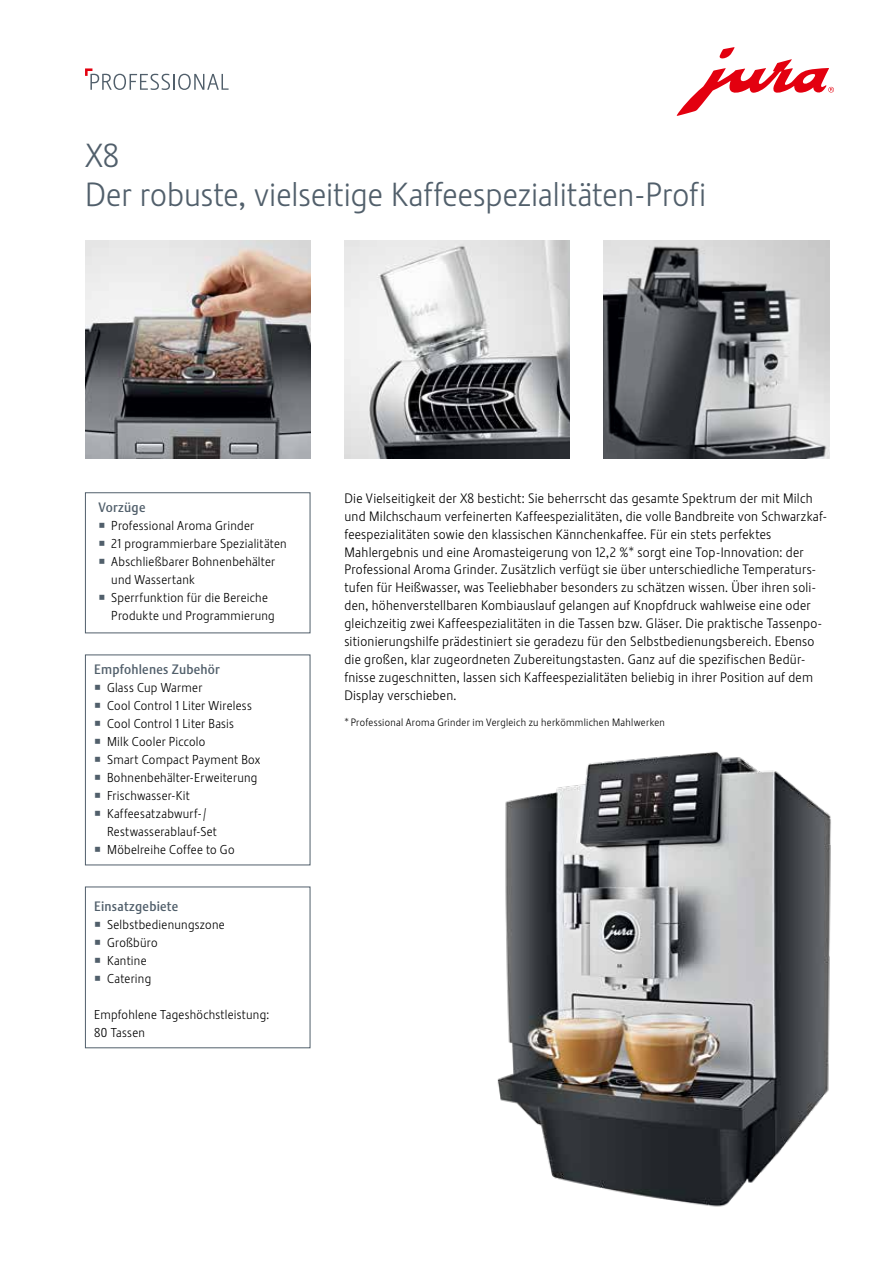
<style>
.page{position:relative;width:893px;height:1263px;background:#fff}
.page>*{position:absolute;margin:0;border:0;box-sizing:border-box;transform-origin:0 0}
.t1{font:33px/39px "Stalemate Pro 2 J Light";color:#515f6b}
.t2{font:13.5px/18px "Stalemate Pro 2 J Light";letter-spacing:.02em;color:#000}
.t3{font:13.5px "Stalemate Pro 2 J Medium";letter-spacing:.02em;color:#515f6b}
.t4{font:12.75px/18px "Stalemate Pro 2 J Light";letter-spacing:.02em;color:#000}
.t5{font:10.5px "Stalemate Pro 2 J Light";letter-spacing:.025em;color:#000}
</style>
<div class="page">
<svg style="left:677px;top:47px;width:157px;height:69px"></svg>
<svg style="left:85px;top:68px;width:144px;height:22px"></svg>
<img style="left:497px;top:752px;width:334px;height:455px">
<img style="left:344px;top:240px;width:226px;height:218px">
<img style="left:85px;top:241px;width:225px;height:217px">
<img style="left:604px;top:241px;width:225px;height:217px">
<div style="left:85px;top:492px;width:225px;height:141px;border:1px solid #515f6b"></div>
<div style="left:85px;top:886px;width:225px;height:162px;border:1px solid #515f6b"></div>
<h1 class="t1" style="left:85px;top:136px;width:623px">X8<br>Der robuste, vielseitige Kaffeespezialitäten-Profi</h1>
<p class="t3" style="left:99px;top:499px;width:48px">Vorzüge</p>
<p class="t4" style="left:111px;top:516px;width:177px">Professional Aroma Grinder<br>21 programmierbare Spezialitäten<br>Abschließbarer Bohnenbehälter und Wassertank<br>Sperrfunktion für die Bereiche<br>Produkte und Programmierung</p>
<p class="t3" style="left:94px;top:661px;width:127px">Empfohlenes Zubehör</p>
<p class="t4" style="left:107px;top:678px;width:155px">Glass Cup Warmer<br>Cool Control 1 Liter Wireless<br>Cool Control 1 Liter Basis<br>Milk Cooler Piccolo<br>Smart Compact Payment Box<br>Bohnenbehälter-Erweiterung<br>Frischwasser-Kit<br>Kaffeesatzabwurf-/<br>Restwasserablauf-Set<br>Möbelreihe Coffee to Go</p>
<p class="t3" style="left:94px;top:898px;width:85px">Einsatzgebiete</p>
<p class="t4" style="left:107px;top:915px;width:119px">Selbstbedienungszone<br>Großbüro<br>Kantine<br>Catering</p>
<p class="t4" style="left:94px;top:1005px;width:176px">Empfohlene Tageshöchstleistung:<br>80 Tassen</p>
<p class="t2" style="left:344px;top:489px;width:484px">Die Vielseitigkeit der X8 besticht: Sie beherrscht das gesamte Spektrum der mit Milch und Milchschaum verfeinerten Kaffeespezialitäten, die volle Bandbreite von Schwarzkaf&shy;feespezialitäten sowie den klassischen Kännchenkaffee. Für ein stets perfektes Mahlergebnis und eine Aromasteigerung von 12,2 %* sorgt eine Top-Innovation: der Professional Aroma Grinder. Zusätzlich verfügt sie über unterschiedliche Temperaturs&shy;tufen für Heißwasser, was Teeliebhaber besonders zu schätzen wissen. Über ihren soli&shy;den, höhenverstellbaren Kombiauslauf gelangen auf Knopfdruck wahlweise eine oder gleichzeitig zwei Kaffeespezialitäten in die Tassen bzw. Gläser. Die praktische Tassenpo&shy;sitionierungshilfe prädestiniert sie geradezu für den Selbstbedienungsbereich. Ebenso die großen, klar zugeordneten Zubereitungstasten. Ganz auf die spezifischen Bedür&shy;fnisse zugeschnitten, lassen sich Kaffeespezialitäten beliebig in ihrer Position auf dem Display verschieben.</p>
<p class="t5" style="left:344px;top:716px;width:322px">* Professional Aroma Grinder im Vergleich zu herkömmlichen Mahlwerken</p>
</div>
